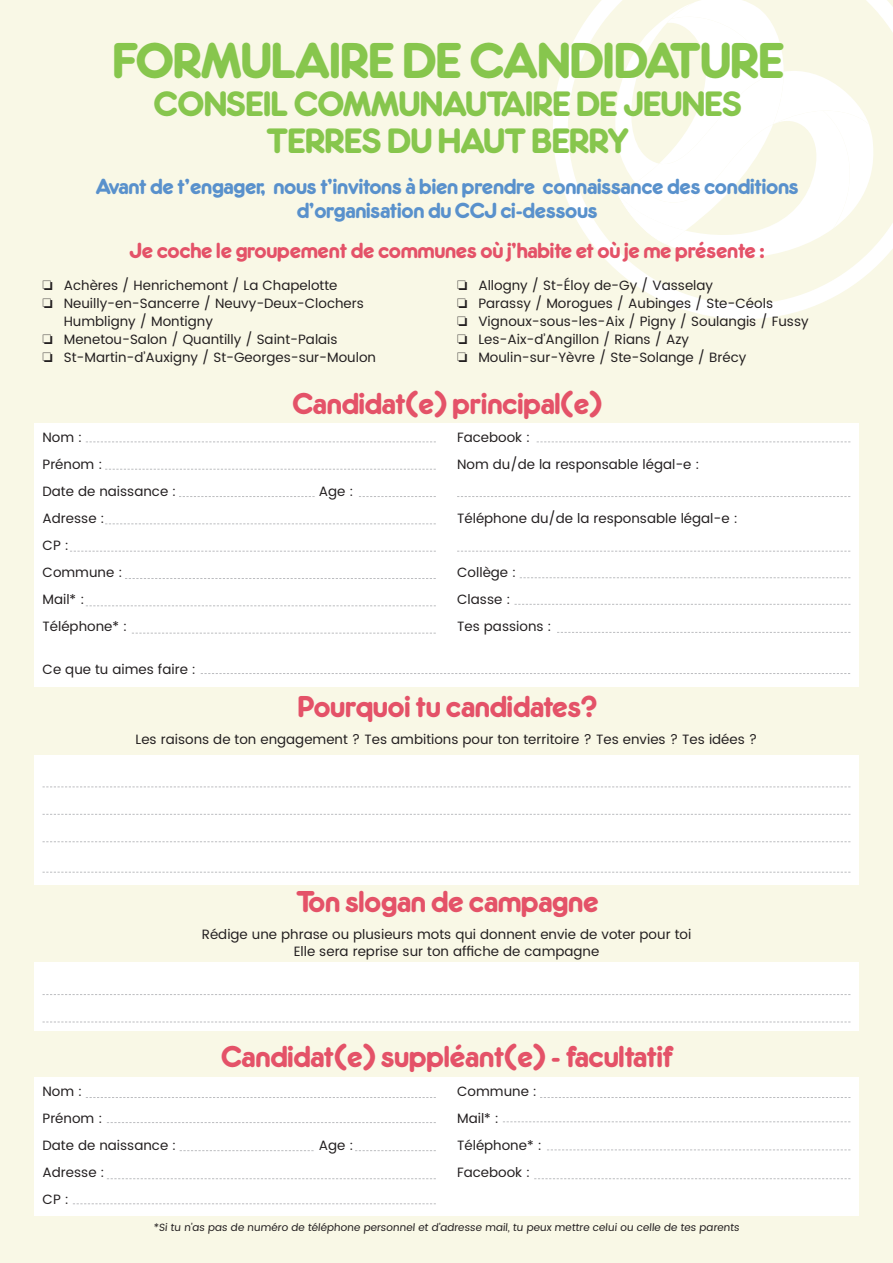
<style>
.page{position:relative;width:893px;height:1263px;background:#f9f8e6}
.page>*{position:absolute;margin:0;border:0;box-sizing:border-box;transform-origin:0 0}
.t1{font:45px "Allgemeine";color:#87c64d}
.t2{font:31.5px/37.5px "Allgemeine";color:#87c64d;text-align:center}
.t3{font:27px "Allgemeine";color:#e45268}
.t4{font:19.5px/24px "Allgemeine";color:#5991cc;text-align:center}
.t5{font:19.5px "Allgemeine";color:#e45268}
.t6{font:13.5px/27px "Poppins";color:#231f20}
.t7{font:10.5px "Poppins";color:#231f20}
</style>
<div class="page">
<svg style="left:553px;top:0;width:340px;height:319px"></svg>
<div style="left:34px;top:423px;width:825px;height:264px;background:#fff"></div>
<div style="left:34px;top:1077px;width:825px;height:138px;background:#fff"></div>
<div style="left:34px;top:755px;width:825px;height:129px;background:#fff"></div>
<div style="left:34px;top:962px;width:825px;height:68px;background:#fff"></div>
<svg style="left:86px;top:441px;width:350px;height:1px"></svg>
<svg style="left:537px;top:441px;width:313px;height:1px"></svg>
<svg style="left:105px;top:469px;width:331px;height:1px"></svg>
<svg style="left:457px;top:496px;width:393px;height:1px"></svg>
<svg style="left:457px;top:551px;width:393px;height:1px"></svg>
<svg style="left:520px;top:577px;width:330px;height:1px"></svg>
<svg style="left:514px;top:604px;width:336px;height:1px"></svg>
<svg style="left:557px;top:632px;width:293px;height:1px"></svg>
<svg style="left:105px;top:523px;width:331px;height:1px"></svg>
<svg style="left:70px;top:551px;width:366px;height:1px"></svg>
<svg style="left:125px;top:578px;width:311px;height:1px"></svg>
<svg style="left:86px;top:605px;width:350px;height:1px"></svg>
<svg style="left:132px;top:633px;width:304px;height:1px"></svg>
<svg style="left:201px;top:673px;width:649px;height:1px"></svg>
<svg style="left:43px;top:786px;width:807px;height:1px"></svg>
<svg style="left:43px;top:994px;width:807px;height:1px"></svg>
<svg style="left:86px;top:1097px;width:350px;height:1px"></svg>
<svg style="left:540px;top:1097px;width:310px;height:1px"></svg>
<svg style="left:503px;top:1121px;width:347px;height:1px"></svg>
<svg style="left:547px;top:1149px;width:303px;height:1px"></svg>
<svg style="left:534px;top:1178px;width:316px;height:1px"></svg>
<svg style="left:73px;top:1203px;width:363px;height:1px"></svg>
<svg style="left:107px;top:1122px;width:329px;height:1px"></svg>
<svg style="left:107px;top:1178px;width:329px;height:1px"></svg>
<svg style="left:180px;top:1150px;width:134px;height:1px"></svg>
<svg style="left:355px;top:1150px;width:81px;height:1px"></svg>
<svg style="left:43px;top:814px;width:807px;height:1px"></svg>
<svg style="left:43px;top:1021px;width:807px;height:1px"></svg>
<svg style="left:43px;top:841px;width:807px;height:1px"></svg>
<svg style="left:43px;top:872px;width:807px;height:1px"></svg>
<svg style="left:179px;top:496px;width:136px;height:1px"></svg>
<svg style="left:359px;top:496px;width:77px;height:1px"></svg>
<h1 class="t1" style="left:111px;top:30px;width:672px">FORMULAIRE DE CANDIDATURE</h1>
<h2 class="t2" style="left:153px;top:85px;width:589px">CONSEIL COMMUNAUTAIRE DE JEUNES<br>TERRES DU HAUT BERRY</h2>
<h3 class="t4" style="left:95px;top:174px;width:704px">Avant de t’engager, nous t’invitons à bien prendre connaissance des conditions d’organisation du CCJ ci-dessous</h3>
<h3 class="t5" style="left:129px;top:237px;width:637px">Je coche le groupement de communes où j’habite et où je me présente :</h3>
<p class="t6" style="left:43px;top:273px;width:296px">□ Achères / Henrichemont / La Chapelotte</p>
<p class="t6" style="left:64px;top:295px;width:302px;line-height:18px;text-indent:-21px">□ Neuilly-en-Sancerre / Neuvy-Deux-Clochers<br>Humbligny / Montigny</p>
<p class="t6" style="left:43px;top:327px;width:297px">□ Menetou-Salon / Quantilly / Saint-Palais</p>
<p class="t6" style="left:43px;top:345px;width:335px">□ St-Martin-d’Auxigny / St-Georges-sur-Moulon</p>
<p class="t6" style="left:457px;top:273px;width:257px">□ Allogny / St-Éloy de-Gy / Vasselay</p>
<p class="t6" style="left:457px;top:291px;width:317px">□ Parassy / Morogues / Aubinges / Ste-Céols</p>
<p class="t6" style="left:457px;top:309px;width:353px">□ Vignoux-sous-les-Aix / Pigny / Soulangis / Fussy</p>
<p class="t6" style="left:457px;top:327px;width:233px">□ Les-Aix-d’Angillon / Rians / Azy</p>
<p class="t6" style="left:457px;top:345px;width:291px">□ Moulin-sur-Yèvre / Ste-Solange / Brécy</p>
<p class="t6" style="left:43px;top:425px;width:135px">Nom :<br>Prénom :<br>Date de naissance :</p>
<p class="t6" style="left:43px;top:506px;width:86px">Adresse :<br>CP :<br>Commune :<br>Mail* :<br>Téléphone* :</p>
<p class="t6" style="left:43px;top:656px;width:155px">Ce que tu aimes faire :</p>
<h3 class="t3" style="left:292px;top:385px;width:311px">Candidat(e) principal(e)</h3>
<p class="t6" style="left:319px;top:479px;width:36px">Age :</p>
<p class="t6" style="left:457px;top:425px;width:244px">Facebook :<br>Nom du/de la responsable légal-e :</p>
<p class="t6" style="left:457px;top:506px;width:282px">Téléphone du/de la responsable légal-e :</p>
<p class="t6" style="left:457px;top:560px;width:96px">Collège :<br>Classe :<br>Tes passions :</p>
<h3 class="t3" style="left:297px;top:688px;width:301px">Pourquoi tu candidates?</h3>
<p class="t6" style="left:136px;top:726px;width:623px">Les raisons de ton engagement ? Tes ambitions pour ton territoire ? Tes envies ? Tes idées ?</p>
<h3 class="t3" style="left:295px;top:884px;width:304px">Ton slogan de campagne</h3>
<p class="t6" style="left:202px;top:927px;width:491px;line-height:16.2px;text-align:center">Rédige une phrase ou plusieurs mots qui donnent envie de voter pour toi<br>Elle sera reprise sur ton affiche de campagne</p>
<p class="t6" style="left:43px;top:1078px;width:135px">Nom :<br>Prénom :<br>Date de naissance :</p>
<p class="t6" style="left:43px;top:1159px;width:64px">Adresse :<br>CP :</p>
<h3 class="t3" style="left:220px;top:1038px;width:454px">Candidat(e) suppléant(e) - facultatif</h3>
<p class="t6" style="left:319px;top:1132px;width:36px">Age :</p>
<p class="t6" style="left:457px;top:1078px;width:86px">Commune :<br>Mail* :<br>Téléphone* :<br>Facebook :</p>
<p class="t7" style="left:154px;top:1220px;width:589px">*Si tu n’as pas de numéro de téléphone personnel et d’adresse mail, tu peux mettre celui ou celle de tes parents</p>
</div>
